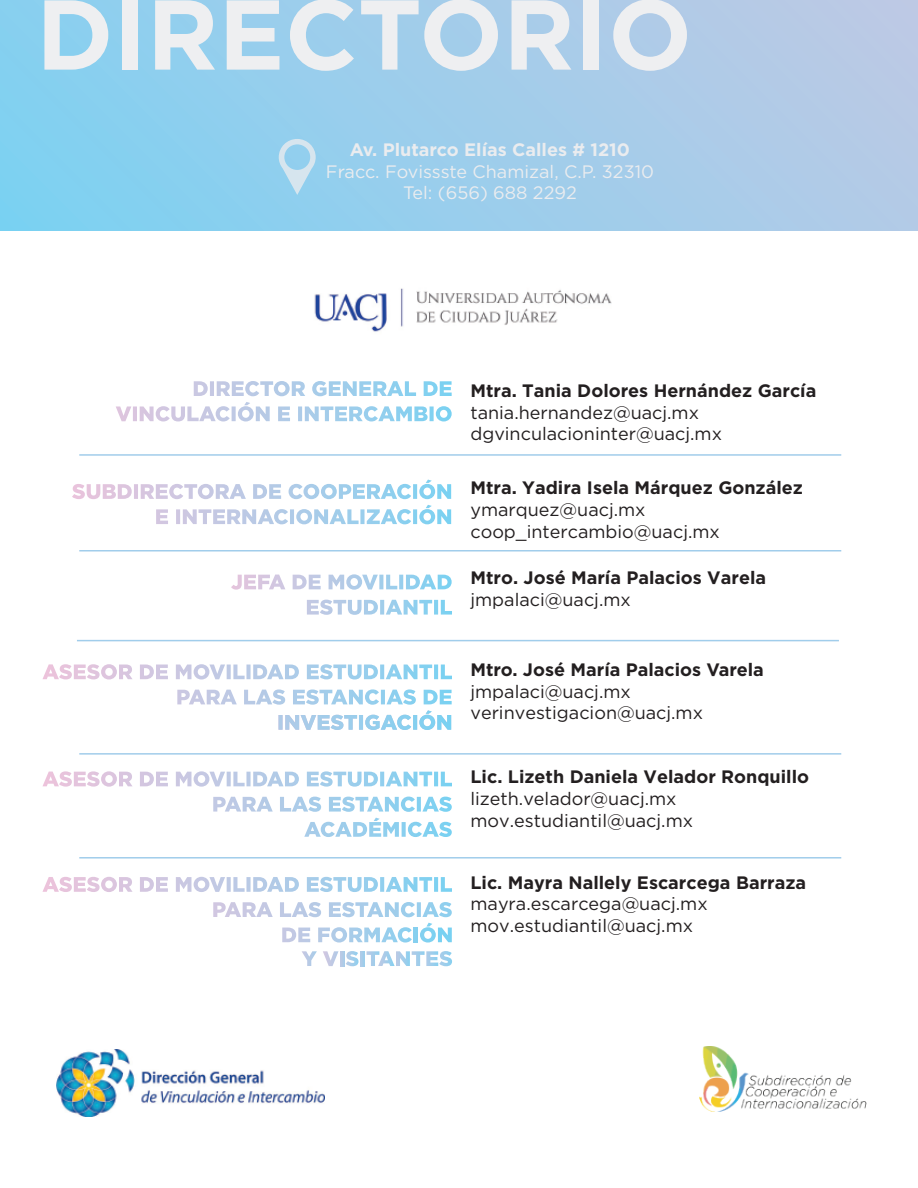
<style>
.page{position:relative;width:918px;height:1188px;background:#fff}
.page>*{position:absolute;margin:0;border:0;box-sizing:border-box;transform-origin:0 0}
.t1{font:700 99px "Gotham";color:#eeeff1}
.t2{font:18px/21.6px "Gotham";color:#231f20}
.t3{font:700 18px "Gotham";color:#231f20}
.t4{font:18px/21.6px "Gotham";color:#eaecef;text-align:center}
.t5{font:700 18px "Gotham";color:#eaecef}
</style>
<div class="page">
<svg style="left:0;top:0;width:918px;height:231px;background:#9dcdea"></svg>
<img style="left:314px;top:288px;width:298px;height:44px">
<svg style="left:231px;top:574px;width:221px;height:16px"></svg>
<svg style="left:307px;top:600px;width:145px;height:15px"></svg>
<svg style="left:43px;top:664px;width:409px;height:16px"></svg>
<svg style="left:43px;top:771px;width:409px;height:16px"></svg>
<svg style="left:213px;top:797px;width:239px;height:15px"></svg>
<svg style="left:304px;top:818px;width:148px;height:19px"></svg>
<svg style="left:194px;top:381px;width:258px;height:15px"></svg>
<svg style="left:156px;top:402px;width:296px;height:19px"></svg>
<hr style="left:79px;top:550px;width:762px;height:2px;background:#a1cdeb">
<hr style="left:79px;top:454px;width:762px;height:2px;background:#a1cdeb">
<hr style="left:77px;top:640px;width:762px;height:1px;background:#a1cdeb">
<hr style="left:79px;top:753px;width:762px;height:2px;background:#a1cdeb">
<hr style="left:79px;top:857px;width:762px;height:2px;background:#a1cdeb">
<svg style="left:72px;top:484px;width:13px;height:15px"></svg>
<svg style="left:169px;top:480px;width:282px;height:19px"></svg>
<svg style="left:156px;top:505px;width:295px;height:19px"></svg>
<svg style="left:43px;top:877px;width:409px;height:15px"></svg>
<svg style="left:213px;top:902px;width:239px;height:15px"></svg>
<svg style="left:279px;top:139px;width:37px;height:56px;background:#abd7ee"></svg>
<img style="left:56px;top:1049px;width:269px;height:67px">
<svg style="left:177px;top:689px;width:275px;height:41px"></svg>
<svg style="left:302px;top:951px;width:15px;height:15px"></svg>
<svg style="left:323px;top:951px;width:15px;height:15px"></svg>
<hr style="left:340px;top:951px;width:4px;height:15px;background:#b5cae5">
<svg style="left:346px;top:951px;width:13px;height:15px"></svg>
<hr style="left:361px;top:951px;width:4px;height:15px;background:#a3ccea">
<svg style="left:367px;top:951px;width:85px;height:15px"></svg>
<svg style="left:282px;top:928px;width:28px;height:14px"></svg>
<svg style="left:318px;top:927px;width:94px;height:16px"></svg>
<hr style="left:414px;top:928px;width:4px;height:14px;background:#85cfef">
<svg style="left:420px;top:923px;width:32px;height:20px"></svg>
<img style="left:700px;top:1047px;width:166px;height:64px">
<h1 class="t1" style="left:36px;top:-31px;width:658px">DIRECTORIO</h1>
<p class="t5" style="left:350px;top:138px;width:282px">Av. Plutarco Elías Calles # 1210</p>
<p class="t4" style="left:326px;top:160px;width:330px">Fracc. Fovissste Chamizal, C.P. 32310<br>Tel: (656) 688 2292</p>
<p class="t3" style="left:470px;top:379px;width:347px">Mtra. Tania Dolores Hernández García</p>
<p class="t2" style="left:470px;top:401px;width:253px">tania.hernandez@uacj.mx dgvinculacioninter@uacj.mx</p>
<p class="t3" style="left:470px;top:476px;width:334px">Mtra. Yadira Isela Márquez González</p>
<p class="t2" style="left:470px;top:498px;width:251px">ymarquez@uacj.mx coop_intercambio@uacj.mx</p>
<p class="t3" style="left:470px;top:566px;width:297px">Mtro. José María Palacios Varela</p>
<p class="t2" style="left:470px;top:588px;width:162px">jmpalaci@uacj.mx</p>
<p class="t3" style="left:470px;top:658px;width:295px">Mtro. José María Palacios Varela</p>
<p class="t2" style="left:470px;top:680px;width:234px">jmpalaci@uacj.mx verinvestigacion@uacj.mx</p>
<p class="t3" style="left:470px;top:765px;width:340px">Lic. Lizeth Daniela Velador Ronquillo</p>
<p class="t2" style="left:470px;top:787px;width:224px">lizeth.velador@uacj.mx mov.estudiantil@uacj.mx</p>
<p class="t3" style="left:470px;top:870px;width:337px">Lic. Mayra Nallely Escarcega Barraza</p>
<p class="t2" style="left:470px;top:893px;width:239px">mayra.escarcega@uacj.mx mov.estudiantil@uacj.mx</p>
</div>
